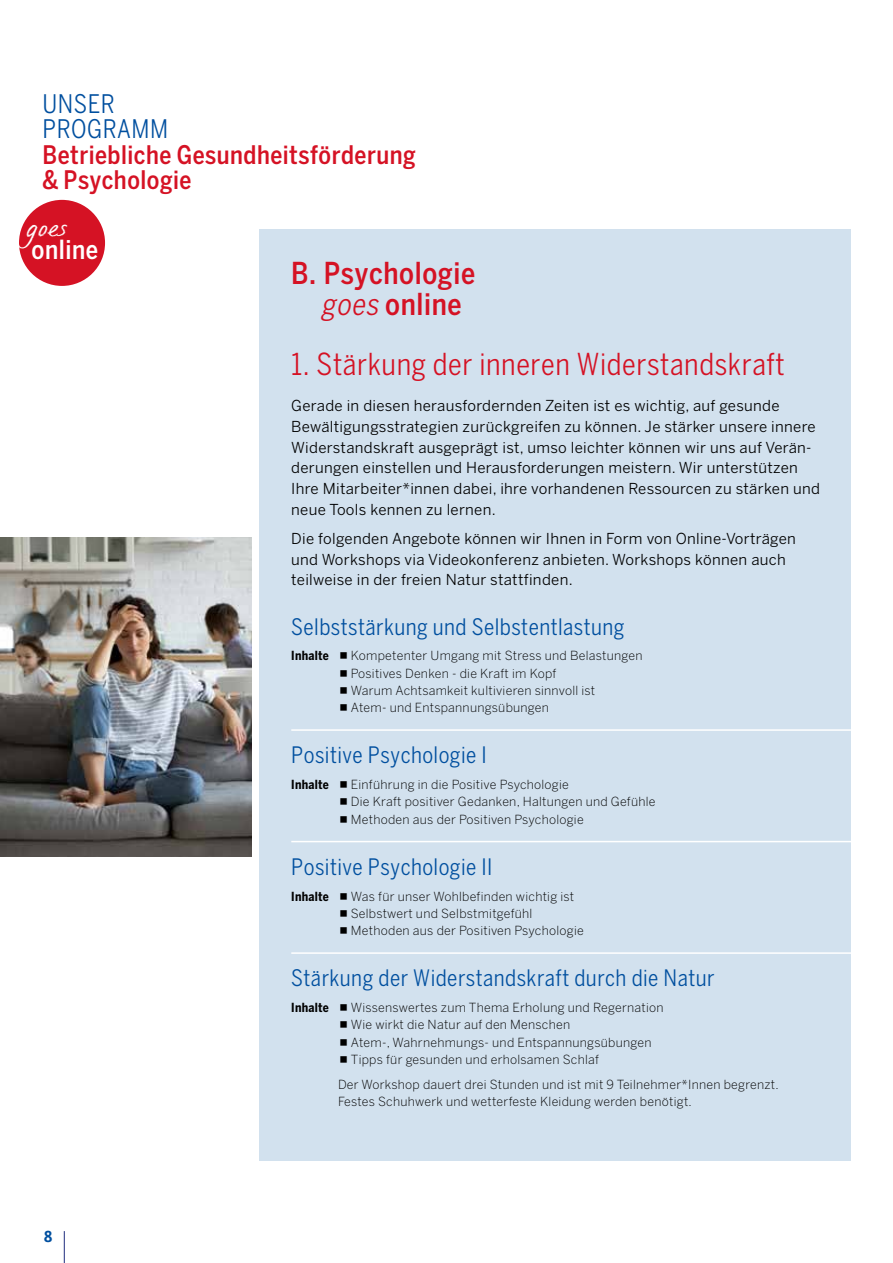
<style>
.page{position:relative;width:893px;height:1263px;background:#fff}
.page>*{position:absolute;margin:0;border:0;box-sizing:border-box;transform-origin:0 0}
.t1{font:condensed 30px "Benton Sans";letter-spacing:.02em;color:#d51224}
.t2{font:500 condensed 30px/31.5px "Benton Sans";letter-spacing:.02em;color:#d51224;text-align:center}
.t3{font:500 condensed 26.1px "Benton Sans";letter-spacing:.02em;color:#fff}
.t4{font:26.1px "FS Sammy";color:#fff}
.t5{font:500 condensed 25.35px/25.5px "Benton Sans";letter-spacing:.02em;color:#d51224}
.t6{font:condensed 25.35px/25.5px "Benton Sans";letter-spacing:.02em;color:#004f9f}
.t7{font:condensed 22.5px "Benton Sans";letter-spacing:.02em;color:#004f9f}
.t8{font:15px/20.7px "Benton Sans";letter-spacing:.02em;color:#000}
.t9{font:700 condensed 15px "Benton Sans";color:#004f9f}
.t10{font:300 12.45px/17.2px "Benton Sans";letter-spacing:.02em;color:#000}
.t11{font:700 condensed 12.45px "Benton Sans";letter-spacing:.02em;color:#000}
.s1{font-size:21.9px}
.s2{font-weight:400;font-style:italic}
</style>
<div class="page">
<div style="left:259px;top:230px;width:591px;height:931px;background:#d2e1ee"></div>
<img style="left:0;top:538px;width:252px;height:319px">
<hr style="left:64px;top:1231px;width:1px;height:32px;background:#283583">
<div style="left:19px;top:200px;width:86px;height:86px;background:#d51224;border-radius:50%"></div>
<hr style="left:291px;top:729px;width:599px;height:2px;background:#fff">
<hr style="left:291px;top:841px;width:599px;height:1px;background:#fff">
<hr style="left:291px;top:952px;width:599px;height:2px;background:#fff">
<h3 class="t6" style="left:43px;top:91px;width:127px">UNSER<br>PROGRAMM</h3>
<h3 class="t5" style="left:43px;top:142px;width:375px">Betriebliche Gesundheitsförderung &amp; Psychologie</h3>
<h2 class="t4" style="left:26px;top:212px;width:42px">g oe<span class="s1">s</span></h2>
<h2 class="t3" style="left:32px;top:234px;width:68px">online</h2>
<h1 class="t2" style="left:291px;top:257px;width:185px">B. Psychologie <span class="s2">goes</span> online</h1>
<h1 class="t1" style="left:291px;top:347px;width:495px">1. Stärkung der inneren Widerstandskraft</h1>
<p class="t9" style="left:44px;top:1228px;width:10px">8</p>
<p class="t8" style="left:291px;top:395px;width:530px">Gerade in diesen herausfordernden Zeiten ist es wichtig, auf gesunde Bewältigungsstrategien zurückgreifen zu können. Je stärker unsere innere Widerstandskraft ausgeprägt ist, umso leichter können wir uns auf Verän&shy;derungen einstellen und Herausforderungen meistern. Wir unterstützen Ihre Mitarbeiter*innen dabei, ihre vorhandenen Ressourcen zu stärken und neue Tools kennen zu lernen.</p>
<p class="t8" style="left:291px;top:528px;width:506px">Die folgenden Angebote können wir Ihnen in Form von Online-Vorträgen und Workshops via Videokonferenz anbieten. Workshops können auch teilweise in der freien Natur stattfinden.</p>
<h3 class="t7" style="left:291px;top:614px;width:335px">Selbststärkung und Selbstentlastung</h3>
<p class="t11" style="left:291px;top:648px;width:39px">Inhalte</p>
<p class="t10" style="left:351px;top:647px;width:293px">Kompetenter Umgang mit Stress und Belastungen Positives Denken - die Kraft im Kopf<br>Warum Achtsamkeit kultivieren sinnvoll ist<br>Atem- und Entspannungsübungen</p>
<h3 class="t7" style="left:291px;top:742px;width:197px">Positive Psychologie I</h3>
<p class="t11" style="left:291px;top:777px;width:39px">Inhalte</p>
<p class="t10" style="left:351px;top:776px;width:306px">Einführung in die Positive Psychologie<br>Die Kraft positiver Gedanken, Haltungen und Gefühle<br>Methoden aus der Positiven Psychologie</p>
<h3 class="t7" style="left:291px;top:853px;width:203px">Positive Psychologie II</h3>
<p class="t11" style="left:291px;top:889px;width:39px">Inhalte</p>
<p class="t10" style="left:351px;top:887px;width:234px">Was für unser Wohlbefinden wichtig ist<br>Selbstwert und Selbstmitgefühl<br>Methoden aus der Positiven Psychologie</p>
<h3 class="t7" style="left:291px;top:965px;width:425px">Stärkung der Widerstandskraft durch die Natur</h3>
<p class="t11" style="left:291px;top:1000px;width:39px">Inhalte</p>
<p class="t10" style="left:351px;top:999px;width:314px">Wissenswertes zum Thema Erholung und Regernation Wie wirkt die Natur auf den Menschen<br>Atem-, Wahrnehmungs- und Entspannungsübungen Tipps für gesunden und erholsamen Schlaf</p>
<p class="t10" style="left:338px;top:1075px;width:442px">Der Workshop dauert drei Stunden und ist mit 9 Teilnehmer*Innen begrenzt.<br>Festes Schuhwerk und wetterfeste Kleidung werden benötigt.</p>
</div>
